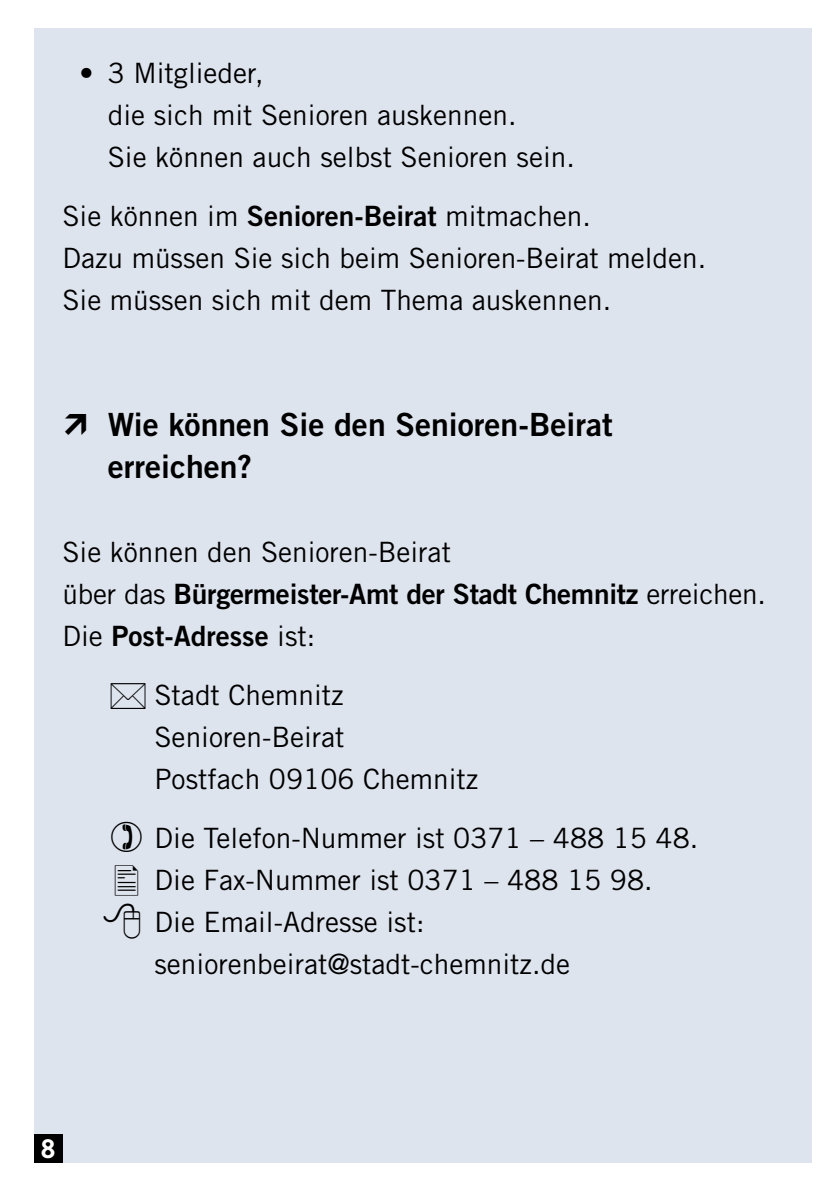
<style>
.page{position:relative;width:840px;height:1191px;background:#fff}
.page>*{position:absolute;margin:0;border:0;box-sizing:border-box;transform-origin:0 0}
.t1{font:32px/42px "Trade Gothic LT Std Bd 2";color:#000}
.t2{font:28px/42px "Trade Gothic LT Std";color:#000}
.t3{font:28px/42px "Trade Gothic LT Std Bd 2";letter-spacing:-.01em;color:#000}
.t4{font:700 24px "News Gothic Std";color:#fff}
.s1{font-family:"Trade Gothic LT Std Bd 2"}
.s2{font-family:"Trade Gothic LT Std"}
</style>
<div class="page">
<div style="left:34px;top:28px;width:777px;height:1134px;background:#dee4ee"></div>
<div style="left:34px;top:1134px;width:28px;height:28px;background:#000"></div>
<p class="t2" style="left:108px;top:51px;width:468px;text-indent:-28px">• 3 Mitglieder,<br>die sich mit Senioren auskennen.<br>Sie können auch selbst Senioren sein.</p>
<p class="t2" style="left:62px;top:194px;width:645px">Sie können im <span class="s1">Senioren-Beirat</span> mitmachen.<br>Dazu müssen Sie sich beim Senioren-Beirat melden.<br>Sie müssen sich mit dem Thema auskennen.</p>
<p class="t1" style="left:108px;top:403px;width:506px">Wie können Sie den Senioren-Beirat erreichen?</p>
<p class="t2" style="left:62px;top:530px;width:390px">Sie können den Senioren-Beirat</p>
<p class="t3" style="left:62px;top:572px;width:704px"><span class="s2">über das</span> Bürgermeister-Amt der Stadt Chemnitz <span class="s2">erreichen.<br>Die</span> Post-Adresse <span class="s2">ist:</span></p>
<p class="t2" style="left:154px;top:673px;width:325px">Stadt Chemnitz<br>Senioren-Beirat<br>Postfach 09106 Chemnitz</p>
<p class="t2" style="left:154px;top:816px;width:545px">Die Telefon-Nummer ist 0371 – 488 15 48.<br>Die Fax-Nummer ist 0371 – 488 15 98.<br>Die Email-Adresse ist: seniorenbeirat@stadt-chemnitz.de</p>
<p class="t4" style="left:41px;top:1133px;width:16px">8</p>
</div>
